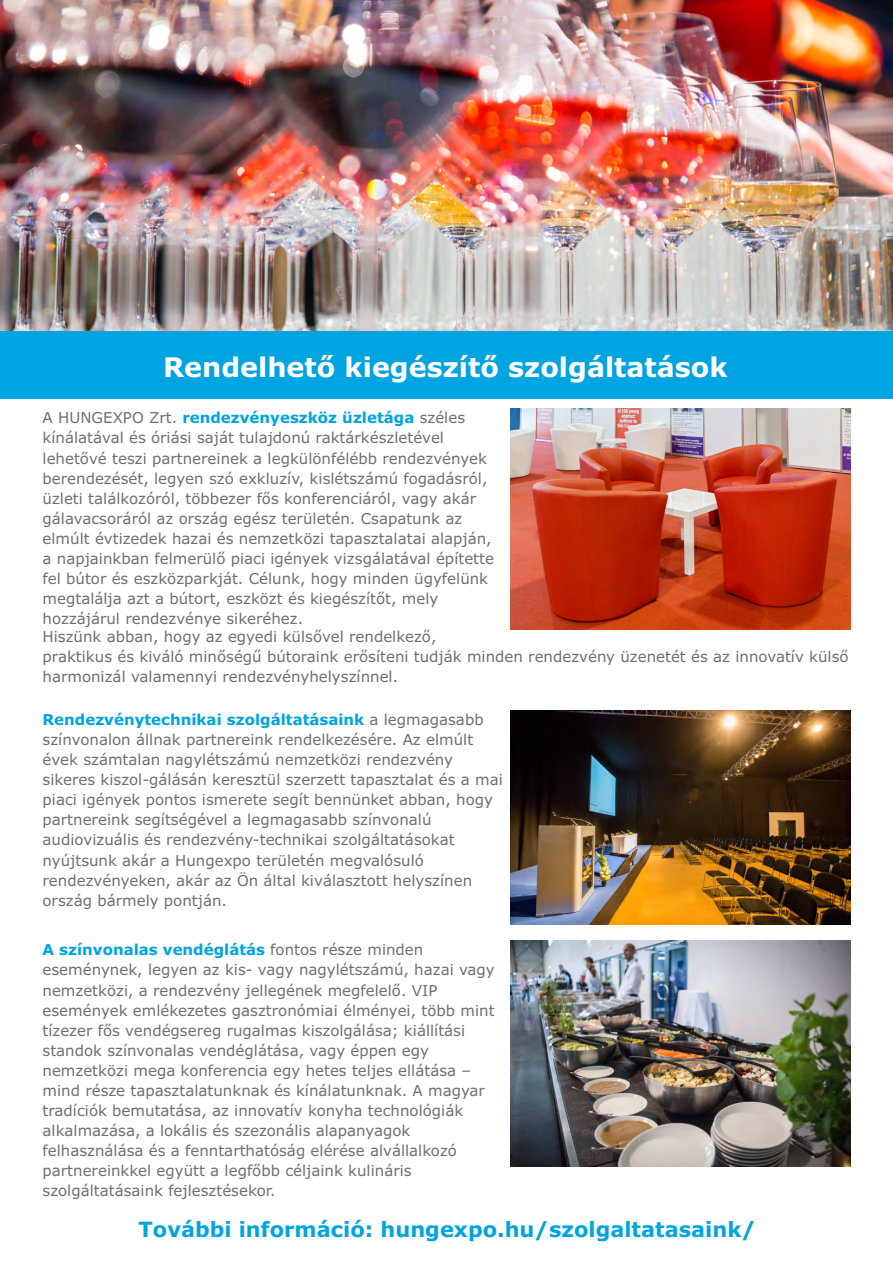
<style>
.page{position:relative;width:893px;height:1263px;background:#fff}
.page>*{position:absolute;margin:0;border:0;box-sizing:border-box;transform-origin:0 0}
.t1{font:700 27px "Verdana";color:#fff}
.t2{font:700 21px "Verdana";color:#00a4e0}
.t3{font:15px/20.1px "Verdana";color:#70706f}
.s1{font-weight:700;color:#00a4e0}
</style>
<div class="page">
<img style="left:0;top:0;width:893px;height:331px">
<div style="left:0;top:331px;width:893px;height:68px;background:#00a4e0"></div>
<img style="left:510px;top:408px;width:341px;height:222px">
<img style="left:510px;top:710px;width:341px;height:214px">
<img style="left:510px;top:940px;width:341px;height:227px">
<h1 class="t1" style="left:163px;top:356px;width:566px">Rendelhető kiegészítő szolgáltatások</h1>
<p class="t3" style="left:43px;top:409px;width:453px">A HUNGEXPO Zrt. <span class="s1">rendezvényeszköz üzletága</span> széles kínálatával és óriási saját tulajdonú raktárkészletével lehetővé teszi partnereinek a legkülönfélébb rendezvények berendezését, legyen szó exkluzív, kislétszámú fogadásról, üzleti találkozóról, többezer fős konferenciáról, vagy akár gálavacsoráról az ország egész területén. Csapatunk az elmúlt évtizedek hazai és nemzetközi tapasztalatai alapján, a napjainkban felmerülő piaci igények vizsgálatával építette fel bútor és eszközparkját. Célunk, hogy minden ügyfelünk megtalálja azt a bútort, eszközt és kiegészítőt, mely hozzájárul rendezvénye sikeréhez.</p>
<p class="t3" style="left:43px;top:628px;width:808px">Hiszünk abban, hogy az egyedi külsővel rendelkező,<br>praktikus és kiváló minőségű bútoraink erősíteni tudják minden rendezvény üzenetét és az innovatív külső harmonizál valamennyi rendezvényhelyszínnel.</p>
<p class="t3" style="left:43px;top:711px;width:462px"><span class="s1">Rendezvénytechnikai szolgáltatásaink</span> a legmagasabb színvonalon állnak partnereink rendelkezésére. Az elmúlt évek számtalan nagylétszámú nemzetközi rendezvény sikeres kiszol-gálásán keresztül szerzett tapasztalat és a mai piaci igények pontos ismerete segít bennünket abban, hogy partnereink segítségével a legmagasabb színvonalú audiovizuális és rendezvény-technikai szolgáltatásokat nyújtsunk akár a Hungexpo területén megvalósuló rendezvényeken, akár az Ön által kiválasztott helyszínen ország bármely pontján.</p>
<p class="t3" style="left:43px;top:941px;width:454px"><span class="s1">A színvonalas vendéglátás</span> fontos része minden eseménynek, legyen az kis- vagy nagylétszámú, hazai vagy nemzetközi, a rendezvény jellegének megfelelő. VIP események emlékezetes gasztronómiai élményei, több mint tízezer fős vendégsereg rugalmas kiszolgálása; kiállítási standok színvonalas vendéglátása, vagy éppen egy nemzetközi mega konferencia egy hetes teljes ellátása – mind része tapasztalatunknak és kínálatunknak. A magyar tradíciók bemutatása, az innovatív konyha technológiák alkalmazása, a lokális és szezonális alapanyagok felhasználása és a fenntarthatóság elérése alvállalkozó partnereinkkel együtt a legfőbb céljaink kulináris szolgáltatásaink fejlesztésekor.</p>
<h2 class="t2" style="left:139px;top:1221px;width:619px">További információ: hungexpo.hu/szolgaltatasaink/</h2>
</div>
